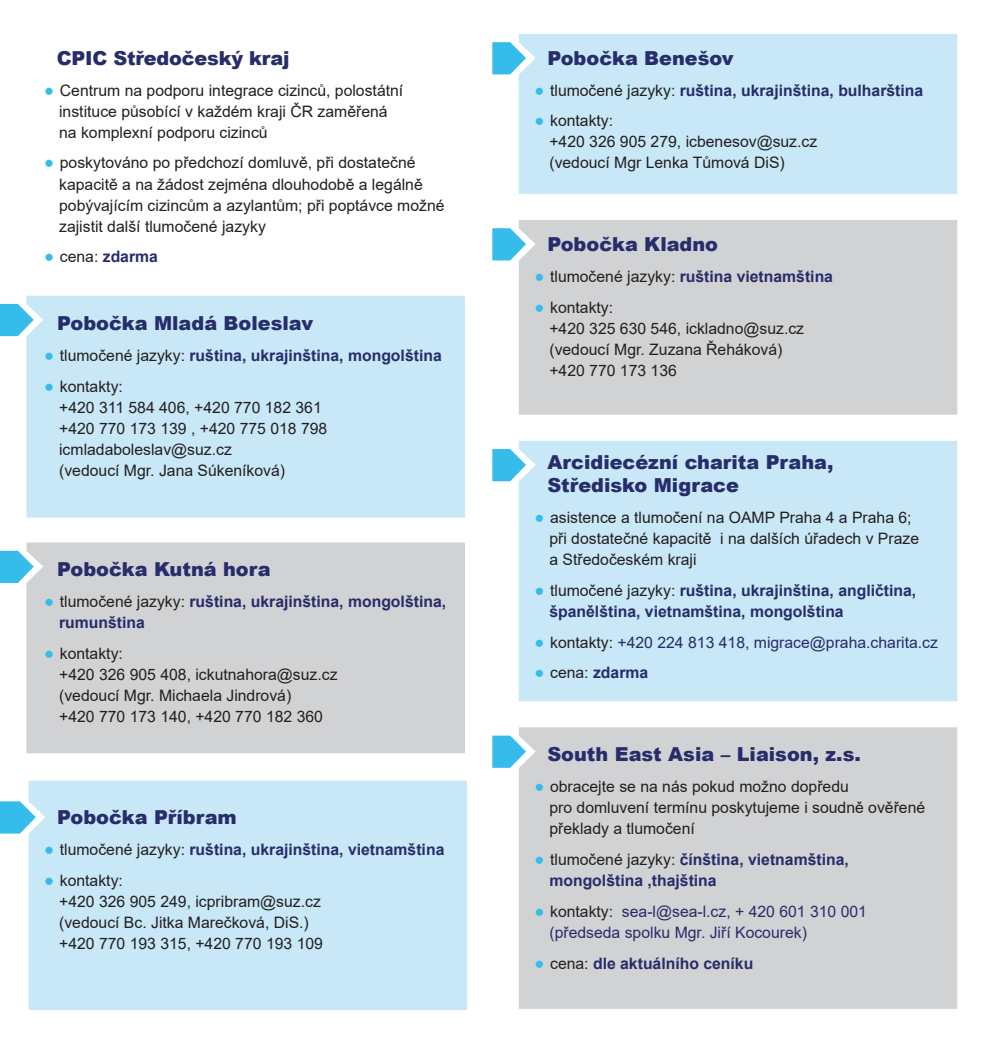
<style>
.page{position:relative;width:983px;height:1042px;background:#fff}
.page>*{position:absolute;margin:0;border:0;box-sizing:border-box;transform-origin:0 0}
.t1{font:900 19.25px/23.1px "Arial";color:#272c6a}
.t2{font:15.75px/21px "Arial";color:#231f20}
.t3{font:700 15.75px/21px "Arial";color:#272c6a}
.t4{font:15.75px "Arial";color:#272c6a}
.s1{font-weight:900;font-size:16.62px;color:#35bceb}
.s2{font-weight:400;color:#231f20}
.s3{color:#231f20}
</style>
<div class="page">
<div style="left:29px;top:780px;width:438px;height:230px;background:#c8e7f7"></div>
<div style="left:519px;top:34px;width:438px;height:160px;background:#c8e7f7"></div>
<div style="left:519px;top:220px;width:438px;height:195px;background:#d1d2d4"></div>
<div style="left:519px;top:441px;width:438px;height:260px;background:#c8e7f7"></div>
<div style="left:519px;top:727px;width:438px;height:282px;background:#d1d2d4"></div>
<svg style="left:492px;top:735px;width:34px;height:33px"></svg>
<div style="left:26px;top:296px;width:439px;height:222px;background:#c8e7f7"></div>
<div style="left:26px;top:542px;width:439px;height:211px;background:#d1d2d4"></div>
<svg style="left:0;top:551px;width:34px;height:32px"></svg>
<svg style="left:0;top:304px;width:34px;height:32px"></svg>
<svg style="left:492px;top:228px;width:34px;height:32px"></svg>
<svg style="left:492px;top:449px;width:34px;height:32px"></svg>
<svg style="left:492px;top:42px;width:34px;height:32px"></svg>
<svg style="left:0;top:801px;width:36px;height:32px"></svg>
<p class="t1" style="left:57px;top:46px;width:234px">CPIC Středočeský kraj</p>
<p class="t2" style="left:59px;top:79px;width:345px;text-indent:-15px"><span class="s1">●</span> Centrum na podporu integrace cizinců, polostátní instituce působící v každém kraji ČR zaměřená na komplexní podporu cizinců</p>
<p class="t2" style="left:59px;top:152px;width:387px;text-indent:-15px"><span class="s1">●</span> poskytováno po předchozí domluvě, při dostatečné kapacitě a na žádost zejména dlouhodobě a legálně pobývajícím cizincům a azylantům; při poptávce možné zajistit další tlumočené jazyky</p>
<p class="t3" style="left:44px;top:247px;width:115px"><span class="s1">●</span> <span class="s2">cena:</span> zdarma</p>
<p class="t1" style="left:57px;top:311px;width:257px">Pobočka Mladá Boleslav</p>
<p class="t3" style="left:44px;top:345px;width:399px"><span class="s1">●</span> <span class="s2">tlumočené jazyky:</span> ruština, ukrajinština, mongolština</p>
<p class="t2" style="left:44px;top:376px;width:80px"><span class="s1">●</span> kontakty:</p>
<p class="t2" style="left:59px;top:397px;width:264px">+420 311 584 406, +420 770 182 361</p>
<p class="t2" style="left:59px;top:418px;width:269px">+420 770 173 139 , +420 775 018 798</p>
<p class="t2" style="left:59px;top:439px;width:174px">icmladaboleslav@suz.cz</p>
<p class="t2" style="left:59px;top:460px;width:227px">(vedoucí Mgr. Jana Súkeníková)</p>
<p class="t1" style="left:57px;top:557px;width:215px">Pobočka Kutná hora</p>
<p class="t3" style="left:59px;top:591px;width:388px;text-indent:-15px"><span class="s1">●</span> <span class="s2">tlumočené jazyky:</span> ruština, ukrajinština, mongolština, rumunština</p>
<p class="t2" style="left:44px;top:643px;width:80px"><span class="s1">●</span> kontakty:</p>
<p class="t2" style="left:59px;top:664px;width:280px">+420 326 905 408, ickutnahora@suz.cz</p>
<p class="t2" style="left:59px;top:685px;width:233px">(vedoucí Mgr. Michaela Jindrová)</p>
<p class="t2" style="left:59px;top:706px;width:265px">+420 770 173 140, +420 770 182 360</p>
<p class="t1" style="left:57px;top:805px;width:181px">Pobočka Příbram</p>
<p class="t3" style="left:44px;top:839px;width:401px"><span class="s1">●</span> <span class="s2">tlumočené jazyky:</span> ruština, ukrajinština, vietnamština</p>
<p class="t2" style="left:44px;top:870px;width:80px"><span class="s1">●</span> kontakty:</p>
<p class="t2" style="left:59px;top:891px;width:263px">+420 326 905 249, icpribram@suz.cz</p>
<p class="t2" style="left:59px;top:912px;width:251px">(vedoucí Bc. Jitka Marečková, DiS.)</p>
<p class="t2" style="left:59px;top:933px;width:265px">+420 770 193 315, +420 770 193 109</p>
<p class="t1" style="left:547px;top:46px;width:188px">Pobočka Benešov</p>
<p class="t3" style="left:534px;top:80px;width:390px"><span class="s1">●</span> <span class="s2">tlumočené jazyky:</span> ruština, ukrajinština, bulharština</p>
<p class="t2" style="left:534px;top:110px;width:80px"><span class="s1">●</span> kontakty:</p>
<p class="t2" style="left:549px;top:131px;width:269px">+420 326 905 279, icbenesov@suz.cz</p>
<p class="t2" style="left:549px;top:152px;width:237px">(vedoucí Mgr Lenka Tůmová DiS)</p>
<p class="t1" style="left:547px;top:232px;width:172px">Pobočka Kladno</p>
<p class="t3" style="left:534px;top:266px;width:300px"><span class="s1">●</span> <span class="s2">tlumočené jazyky:</span> ruština vietnamština</p>
<p class="t2" style="left:534px;top:297px;width:80px"><span class="s1">●</span> kontakty:</p>
<p class="t2" style="left:549px;top:318px;width:256px">+420 325 630 546, ickladno@suz.cz</p>
<p class="t2" style="left:549px;top:339px;width:234px">(vedoucí Mgr. Zuzana Řeháková)</p>
<p class="t2" style="left:549px;top:360px;width:129px">+420 770 173 136</p>
<p class="t1" style="left:547px;top:449px;width:287px">Arcidiecézní charita Praha,<br>Středisko Migrace</p>
<p class="t2" style="left:549px;top:506px;width:371px;text-indent:-15px"><span class="s1">●</span> asistence a tlumočení na OAMP Praha 4 a Praha 6; při dostatečné kapacitě i na dalších úřadech v Praze a Středočeském kraji</p>
<p class="t3" style="left:549px;top:580px;width:368px;text-indent:-15px"><span class="s1">●</span> <span class="s2">tlumočené jazyky:</span> ruština, ukrajinština, angličtina, španělština, vietnamština, mongolština</p>
<p class="t4" style="left:534px;top:631px;width:405px"><span class="s1">●</span> <span class="s3">kontakty:</span> +420 224 813 418, migrace@praha.charita.cz</p>
<p class="t3" style="left:534px;top:662px;width:115px"><span class="s1">●</span> <span class="s2">cena:</span> zdarma</p>
<p class="t1" style="left:547px;top:742px;width:315px">South East Asia – Liaison, z.s.</p>
<p class="t2" style="left:549px;top:776px;width:377px;text-indent:-15px"><span class="s1">●</span> obracejte se na nás pokud možno dopředu<br>pro domluvení termínu poskytujeme i soudně ověřené překlady a tlumočení</p>
<p class="t3" style="left:549px;top:849px;width:301px;text-indent:-15px"><span class="s1">●</span> <span class="s2">tlumočené jazyky:</span> čínština, vietnamština, mongolština ,thajština</p>
<p class="t4" style="left:534px;top:900px;width:334px"><span class="s1">●</span> <span class="s3">kontakty:</span> sea-l@sea-l.cz, + 420 601 310 001</p>
<p class="t4" style="left:549px;top:921px;width:259px">(předseda spolku Mgr. Jiří Kocourek)</p>
<p class="t3" style="left:534px;top:953px;width:220px"><span class="s1">●</span> <span class="s2">cena:</span> dle aktuálního ceníku</p>
</div>
